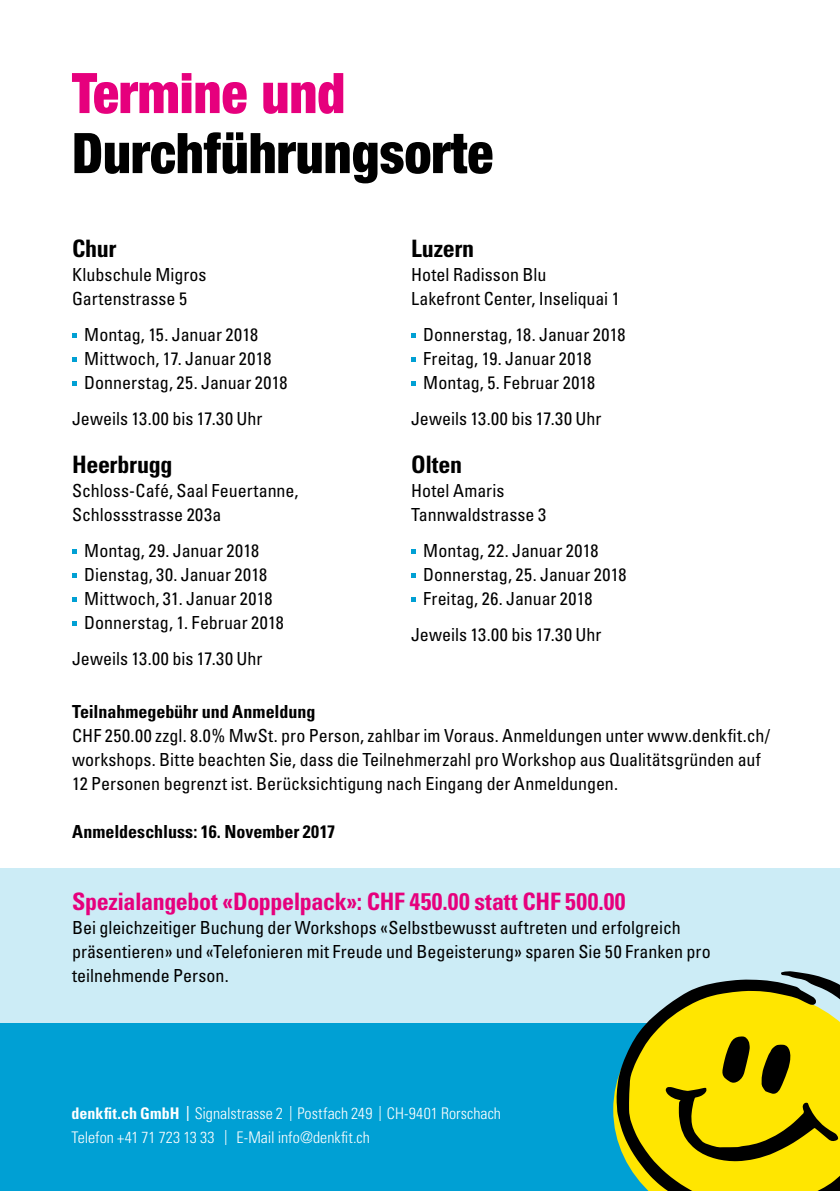
<style>
.page{position:relative;width:840px;height:1191px;background:#fff}
.page>*{position:absolute;margin:0;border:0;box-sizing:border-box;transform-origin:0 0}
.t1{font:900 condensed 56px "Helvetica Neue LT";color:#000;scale:.96 1}
.t2{font:900 condensed 56px "Helvetica Neue LT";color:#e6007d;scale:.96 1}
.t3{font:700 condensed 24px "Univers LT";letter-spacing:-.015em;color:#e6007d}
.t4{font:700 condensed 24px "Univers LT";letter-spacing:-.015em;color:#000}
.t5{font:condensed 18px/24px "Univers LT";color:#000}
.t6{font:700 condensed 18px "Univers LT";color:#000}
.t7{font:300 condensed 16px/24px "Univers LT";color:#fff}
.s1{font-weight:700}
.s2{font-weight:400;font-size:20.8px}
.s3{font-size:20.8px}
</style>
<div class="page">
<div style="left:0;top:867px;width:839px;height:159px;background:#ccecf6"></div>
<div style="left:0;top:1023px;width:839px;height:168px;background:#00a0d4"></div>
<svg style="left:616px;top:971px;width:223px;height:220px;fill:#ffe600"></svg>
<svg style="left:665px;top:1036px;width:172px;height:125px;background:#c4b100"></svg>
<svg style="left:72px;top:333px;width:5px;height:5px"></svg>
<svg style="left:72px;top:357px;width:5px;height:5px"></svg>
<svg style="left:72px;top:381px;width:5px;height:5px"></svg>
<svg style="left:72px;top:549px;width:5px;height:5px"></svg>
<svg style="left:72px;top:573px;width:5px;height:5px"></svg>
<svg style="left:72px;top:597px;width:5px;height:5px"></svg>
<svg style="left:72px;top:621px;width:5px;height:5px"></svg>
<svg style="left:411px;top:333px;width:4px;height:5px"></svg>
<svg style="left:411px;top:357px;width:4px;height:5px"></svg>
<svg style="left:411px;top:381px;width:4px;height:5px"></svg>
<svg style="left:411px;top:549px;width:4px;height:5px"></svg>
<svg style="left:411px;top:573px;width:4px;height:5px"></svg>
<svg style="left:411px;top:597px;width:4px;height:5px"></svg>
<h1 class="t2" style="left:72px;top:59px;width:286px">Termine und</h1>
<h1 class="t1" style="left:72px;top:119px;width:440px">Durchführungsorte</h1>
<h2 class="t4" style="left:72px;top:234px;width:46px">Chur</h2>
<p class="t5" style="left:72px;top:263px;width:136px">Klubschule Migros<br>Gartenstrasse 5</p>
<p class="t5" style="left:84px;top:323px;width:204px">Montag, 15. Januar 2018<br>Mittwoch, 17. Januar 2018<br>Donnerstag, 25. Januar 2018</p>
<p class="t5" style="left:72px;top:407px;width:192px">Jeweils 13.00 bis 17.30 Uhr</p>
<h2 class="t4" style="left:72px;top:450px;width:102px">Heerbrugg</h2>
<p class="t5" style="left:72px;top:479px;width:228px">Schloss-Café, Saal Feuertanne,<br>Schlossstrasse 203a</p>
<p class="t5" style="left:84px;top:539px;width:201px">Montag, 29. Januar 2018<br>Dienstag, 30. Januar 2018<br>Mittwoch, 31. Januar 2018<br>Donnerstag, 1. Februar 2018</p>
<p class="t5" style="left:72px;top:647px;width:192px">Jeweils 13.00 bis 17.30 Uhr</p>
<h2 class="t4" style="left:411px;top:234px;width:65px">Luzern</h2>
<p class="t5" style="left:411px;top:263px;width:210px">Hotel Radisson Blu<br>Lakefront Center, Inseliquai 1</p>
<p class="t5" style="left:423px;top:323px;width:203px">Donnerstag, 18. Januar 2018<br>Freitag, 19. Januar 2018<br>Montag, 5. Februar 2018</p>
<p class="t5" style="left:411px;top:407px;width:192px">Jeweils 13.00 bis 17.30 Uhr</p>
<h2 class="t4" style="left:411px;top:450px;width:52px">Olten</h2>
<p class="t5" style="left:411px;top:479px;width:136px">Hotel Amaris<br>Tannwaldstrasse 3</p>
<p class="t5" style="left:423px;top:539px;width:204px">Montag, 22. Januar 2018<br>Donnerstag, 25. Januar 2018<br>Freitag, 26. Januar 2018</p>
<p class="t5" style="left:411px;top:623px;width:192px">Jeweils 13.00 bis 17.30 Uhr</p>
<p class="t6" style="left:72px;top:700px;width:245px">Teilnahmegebühr und Anmeldung</p>
<p class="t5" style="left:72px;top:723px;width:699px">CHF 250.00 zzgl. 8.0% MwSt. pro Person, zahlbar im Voraus. Anmeldungen unter www.denkfit.ch/ workshops. Bitte beachten Sie, dass die Teilnehmerzahl pro Workshop aus Qualitätsgründen auf<br>12 Personen begrenzt ist. Berücksichtigung nach Eingang der Anmeldungen.</p>
<p class="t6" style="left:72px;top:820px;width:264px">Anmeldeschluss: 16. November 2017</p>
<h2 class="t3" style="left:72px;top:886px;width:554px">Spezialangebot «Doppelpack»: CHF 450.00 statt CHF 500.00</h2>
<p class="t5" style="left:72px;top:915px;width:639px">Bei gleichzeitiger Buchung der Workshops «Selbstbewusst auftreten und erfolgreich präsentieren» und «Telefonieren mit Freude und Begeisterung» sparen Sie 50 Franken pro teilnehmende Person.</p>
<p class="t7" style="left:71px;top:1101px;width:431px"><span class="s1">denkfit.ch GmbH</span> <span class="s2">I</span> Signalstrasse 2 <span class="s3">I</span> Postfach 249 <span class="s3">I</span> CH-9401 Rorschach<br>Telefon +41 71 723 13 33 <span class="s3">I</span> E-Mail info@denkfit.ch</p>
</div>
